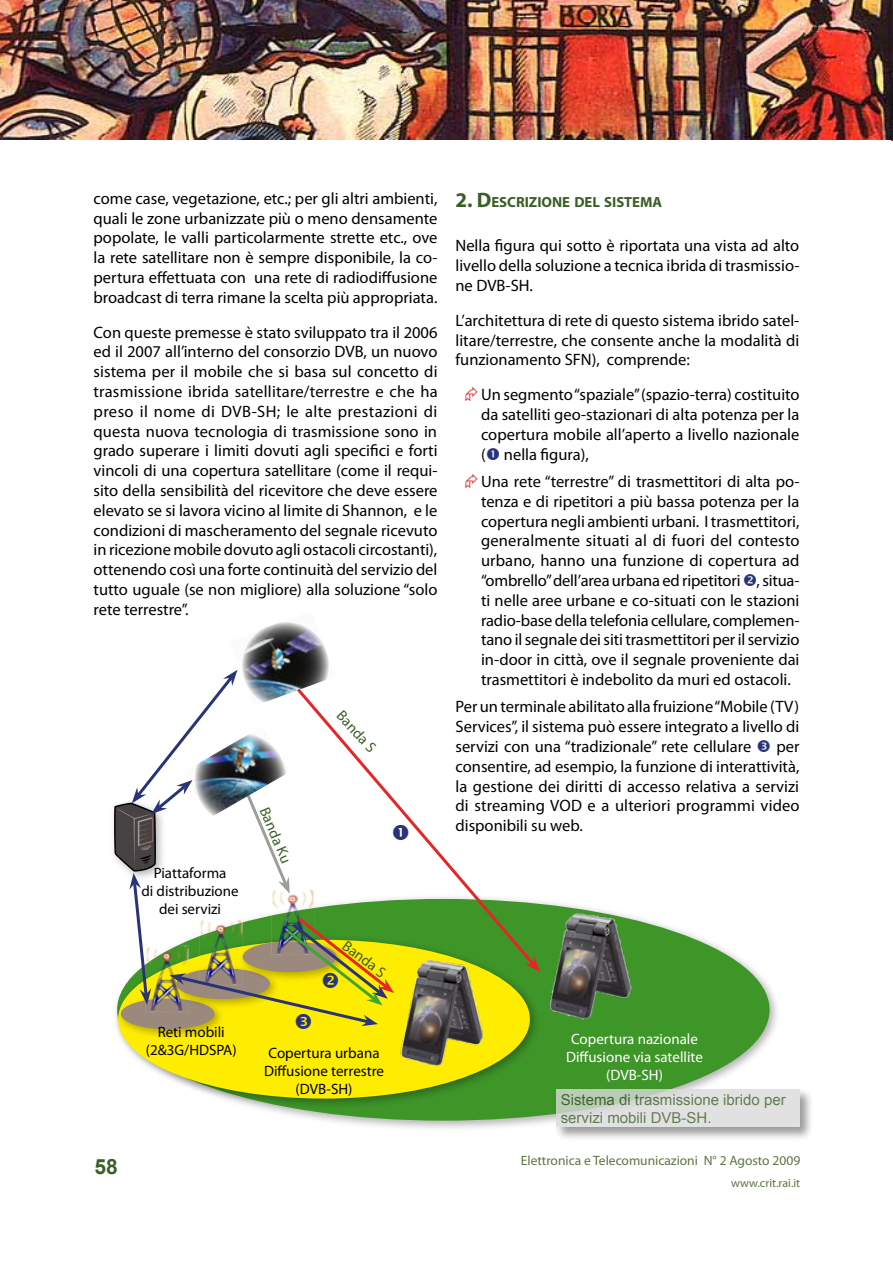
<style>
.page{position:relative;width:893px;height:1263px;background:#fff}
.page>*{position:absolute;margin:0;border:0;box-sizing:border-box;transform-origin:0 0}
.t1{font:700 21px "Arial";color:#3b5d26}
.t2{font:16.5px/19.8px "Myriad Pro";color:#000;text-align:justify}
.t3{font:15px/18px "Myriad Pro";color:#000;text-align:center}
.t4{font:15px/18px "Arial";color:#3b5d26}
.t5{font:15px/18px "Myriad Pro";color:#fff;text-align:center}
.t6{font:15px "Myriad Pro";color:#3b5d26}
.t7{font:700 14.7px "Myriad Pro";color:#3b5d26}
.t8{font:13.5px "Myriad Pro";color:#5f7441}
.t9{font:12px "Myriad Pro";color:#5f7441}
.s1{font-size:21px}
</style>
<div class="page">
<img style="left:0;top:0;width:893px;height:140px">
<div style="left:112px;top:894px;width:668px;height:238px;background:#000;opacity:.3"></div>
<div style="left:117px;top:899px;width:653px;height:222px;background:#3e9528;border-radius:50%"></div>
<div style="left:113px;top:934px;width:428px;height:175px;background:#000;opacity:.3"></div>
<div style="left:118px;top:940px;width:412px;height:158px;background:#ffed00;border-radius:50%"></div>
<div style="left:116px;top:993px;width:109px;height:47px;background:#000;opacity:.3"></div>
<img style="left:242px;top:622px;width:87px;height:48px">
<svg style="left:408px;top:815px;width:129px;height:153px"></svg>
<svg style="left:525px;top:956px;width:15px;height:16px"></svg>
<img style="left:549px;top:911px;width:84px;height:108px">
<img style="left:400px;top:959px;width:85px;height:107px">
<div style="left:554px;top:1087px;width:259px;height:54px;background:#000;opacity:.5"></div>
<svg style="left:556px;top:1089px;width:243px;height:38px;background:#d9dcd8"></svg>
<svg style="left:114px;top:670px;width:294px;height:359px"></svg>
<p class="t2" style="left:94px;top:188px;width:345px">come case, vegetazione, etc.; per gli altri ambienti, quali le zone urbanizzate più o meno densamente popolate, le valli particolarmente strette etc., ove la rete satellitare non è sempre disponibile, la co&shy;pertura effettuata con una rete di radiodiffusione broadcast di terra rimane la scelta più appropriata.</p>
<p class="t2" style="left:94px;top:322px;width:346px">Con queste premesse è stato sviluppato tra il 2006 ed il 2007 all’interno del consorzio DVB, un nuovo sistema per il mobile che si basa sul concetto di trasmissione ibrida satellitare/terrestre e che ha preso il nome di DVB-SH; le alte prestazioni di questa nuova tecnologia di trasmissione sono in grado superare i limiti dovuti agli specifici e forti vincoli di una copertura satellitare (come il requi&shy;sito della sensibilità del ricevitore che deve essere elevato se si lavora vicino al limite di Shannon, e le condizioni di mascheramento del segnale ricevuto in ricezione mobile dovuto agli ostacoli circostanti), ottenendo così una forte continuità del servizio del tutto uguale (se non migliore) alla soluzione “solo rete terrestre”.</p>
<p class="t3" style="left:141px;top:864px;width:99px">Piattaforma<br>di distribuzione dei servizi</p>
<p class="t6" style="left:273px;top:804px;width:60px;rotate:67deg">Banda Ku</p>
<p class="t6" style="left:346px;top:707px;width:51px;rotate:47deg">Banda S</p>
<p class="t6" style="left:350px;top:937px;width:51px;rotate:37deg">Banda S</p>
<p class="t7" style="left:455px;top:193px;width:208px"><span class="s1">2. D</span>ESCRIZIONE DEL SISTEMA</p>
<p class="t2" style="left:455px;top:236px;width:345px">Nella figura qui sotto è riportata una vista ad alto livello della soluzione a tecnica ibrida di trasmissio&shy;ne DVB-SH.</p>
<p class="t2" style="left:455px;top:310px;width:345px">L’architettura di rete di questo sistema ibrido satel&shy;litare/terrestre, che consente anche la modalità di funzionamento SFN), comprende:</p>
<p class="t2" style="left:481px;top:385px;width:320px">Un segmento “spaziale” (spazio-terra) costituito da satelliti geo-stazionari di alta potenza per la copertura mobile all’aperto a livello nazionale ( nella figura),</p>
<p class="t2" style="left:481px;top:471px;width:320px">Una rete “terrestre” di trasmettitori di alta po&shy;tenza e di ripetitori a più bassa potenza per la copertura negli ambienti urbani. I trasmettitori, generalmente situati al di fuori del contesto urbano, hanno una funzione di copertura ad “ombrello” dell’area urbana ed ripetitori , situa&shy;ti nelle aree urbane e co-situati con le stazioni radio-base della telefonia cellulare, complemen&shy;tano il segnale dei siti trasmettitori per il servizio in-door in città, ove il segnale proveniente dai trasmettitori è indebolito da muri ed ostacoli.</p>
<p class="t2" style="left:455px;top:697px;width:345px">Per un terminale abilitato alla fruizione “Mobile (TV)<br>Services”, il sistema può essere integrato a livello di servizi con una “tradizionale” rete cellulare</p>
<p class="t2" style="left:455px;top:736px;width:346px;text-indent:321px">per consentire, ad esempio, la funzione di interattività, la gestione dei diritti di accesso relativa a servizi di streaming VOD e a ulteriori programmi video disponibili su web.</p>
<p class="t1" style="left:95px;top:1153px;width:25px">58</p>
<p class="t3" style="left:146px;top:1022px;width:92px">Reti mobili (2&amp;3G/HDSPA)</p>
<p class="t3" style="left:264px;top:1043px;width:122px">Copertura urbana<br>Diffusione terrestre (DVB-SH)</p>
<p class="t5" style="left:566px;top:1030px;width:138px">Copertura nazionale<br>Diffusione via satellite (DVB-SH)</p>
<p class="t4" style="left:561px;top:1090px;width:227px">Sistema di trasmissione ibrido per servizi mobili DVB-SH.</p>
<p class="t8" style="left:521px;top:1152px;width:281px">Elettronica e Telecomunicazioni N° 2 Agosto 2009</p>
<p class="t9" style="left:731px;top:1175px;width:71px">www.crit.rai.it</p>
</div>
